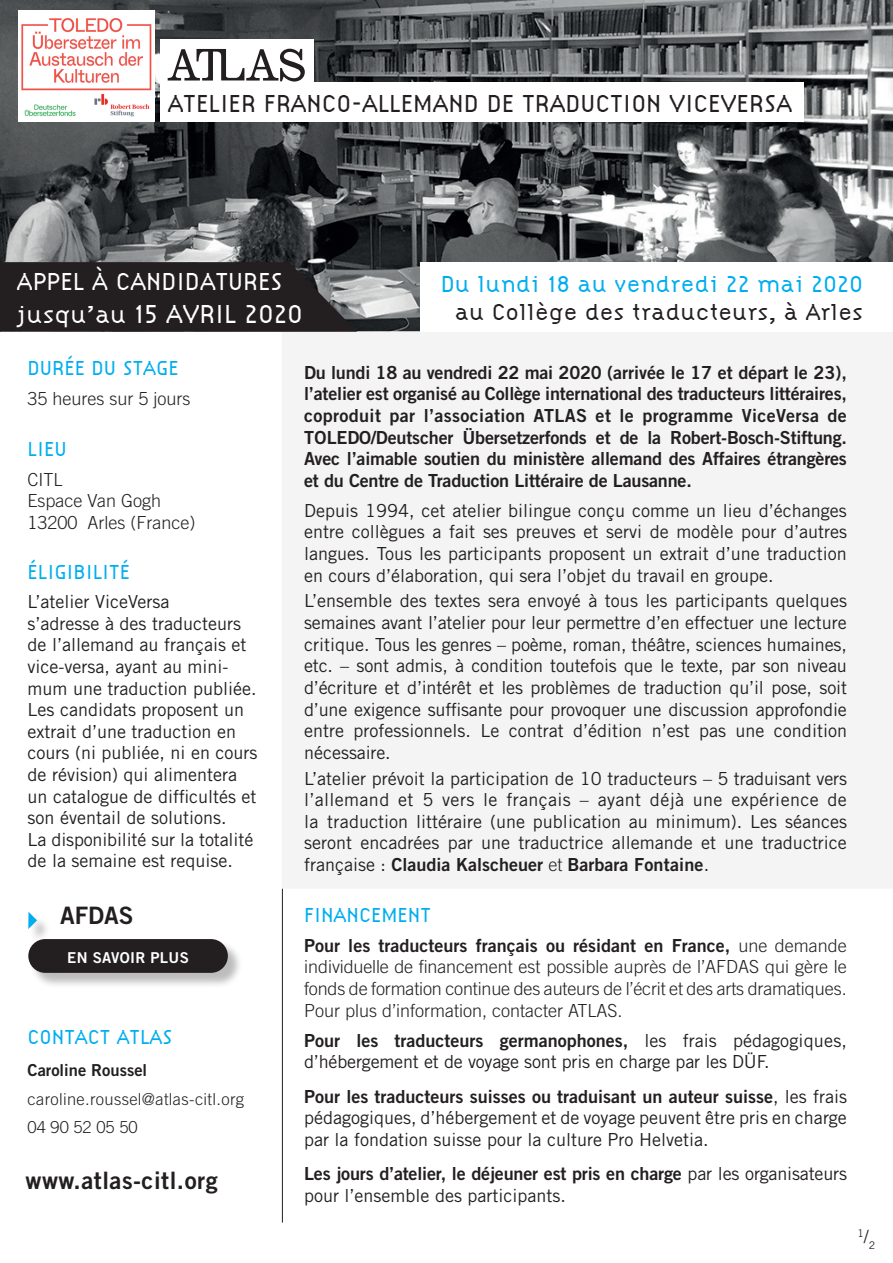
<style>
.page{position:relative;width:893px;height:1263px;background:#fff}
.page>*{position:absolute;margin:0;border:0;box-sizing:border-box;transform-origin:0 0}
.t1{font:300 27px "Citizen";color:#fff}
.t2{font:300 25.5px "Citizen";color:#231f20}
.t3{font:300 25.5px "Citizen";color:#fff}
.t4{font:300 24px "Citizen";color:#231f20}
.t5{font:300 24px "Citizen";color:#00aeef}
.t6{font:24px "Trade Gothic LT Std Bd 2";letter-spacing:.02em;color:#231f20}
.t7{font:300 21px "Citizen";color:#00aeef}
.t8{font:18px/21.6px "Trade Gothic LT Std";color:#231f20;text-align:justify}
.t9{font:18px/21.6px "Trade Gothic LT Std Bd 2";color:#231f20;text-align:justify}
.t10{font:300 18px/21.6px "Trade Gothic LT Std";color:#231f20;text-align:justify}
.t11{font:300 16.5px/28.3px "Trade Gothic LT Std";letter-spacing:.02em;color:#231f20}
.t12{font:16.5px "Trade Gothic LT Std Bd 2";color:#231f20}
.t13{font:15px "Trade Gothic LT Std Bd 2";letter-spacing:.02em;color:#fff}
.t14{font:10.5px "Trade Gothic LT Std";color:#231f20}
.s1{font-size:25.5px}
.s2{font-family:"Trade Gothic LT Std"}
.s3{font-family:"Trade Gothic LT Std";font-weight:300}
.s4{font-size:18px}
</style>
<div class="page">
<div style="left:30px;top:914px;width:22px;height:30px;background:#231f20;opacity:.3"></div>
<svg style="left:28px;top:912px;width:9px;height:17px"></svg>
<div style="left:30px;top:940px;width:214px;height:48px;background:#231f20;opacity:.3"></div>
<div style="left:28px;top:939px;width:200px;height:34px;background:#231f20;border-radius:17px"></div>
<div style="left:282px;top:332px;width:610px;height:557px;background:#f4f4f4"></div>
<hr style="left:282px;top:889px;width:1px;height:333px;background:#231f20">
<img style="left:0;top:0;width:893px;height:332px">
<div style="left:421px;top:262px;width:472px;height:70px;background:#fff"></div>
<svg style="left:0;top:262px;width:357px;height:70px;background:#2a2728"></svg>
<div style="left:160px;top:82px;width:643px;height:40px;background:#fff"></div>
<div style="left:160px;top:40px;width:153px;height:50px;background:#fff"></div>
<svg style="left:168px;top:49px;width:137px;height:33px"></svg>
<div style="left:18px;top:10px;width:136px;height:112px;background:#fff"></div>
<img style="left:21px;top:18px;width:131px;height:99px">
<h2 class="t2" style="left:168px;top:88px;width:626px">ATELIER FRANCO-ALLEMAND DE TRADUCTION VICEVERSA</h2>
<h2 class="t3" style="left:17px;top:267px;width:267px">APPEL À CANDIDATURES</h2>
<h1 class="t1" style="left:17px;top:298px;width:288px"><span class="s1">jusqu’au</span> 15 AVRIL 2020</h1>
<h3 class="t5" style="left:441px;top:269px;width:424px">Du lundi 18 au vendredi 22 mai 2020</h3>
<h3 class="t4" style="left:455px;top:298px;width:410px">au Collège des traducteurs, à Arles</h3>
<p class="t7" style="left:28px;top:356px;width:153px">DURÉE DU STAGE</p>
<p class="t10" style="left:28px;top:388px;width:165px">35 heures sur 5 jours</p>
<p class="t7" style="left:28px;top:436px;width:41px">LIEU</p>
<p class="t10" style="left:28px;top:468px;width:170px;text-align:left">CITL<br>Espace Van Gogh<br>13200 Arles (France)</p>
<p class="t7" style="left:28px;top:560px;width:104px">ÉLIGIBILITÉ</p>
<p class="t8" style="left:28px;top:591px;width:231px;text-align:left">L’atelier ViceVersa<br>s’adresse à des traducteurs de l’allemand au français et vice-versa, ayant au mini&shy;mum une traduction publiée.<br>Les candidats proposent un extrait d’une traduction en cours (ni publiée, ni en cours de révision) qui alimentera un catalogue de difficultés et son éventail de solutions.<br>La disponibilité sur la totalité de la semaine est requise.</p>
<h3 class="t6" style="left:60px;top:900px;width:75px">AFDAS</h3>
<p class="t13" style="left:67px;top:949px;width:123px">EN SAVOIR PLUS</p>
<p class="t7" style="left:28px;top:1024px;width:147px">CONTACT ATLAS</p>
<p class="t12" style="left:28px;top:1060px;width:121px">Caroline Roussel</p>
<p class="t11" style="left:28px;top:1084px;width:218px">caroline.roussel@atlas-citl.org<br>04 90 52 05 50</p>
<h3 class="t6" style="left:26px;top:1165px;width:194px">www.atlas-citl.org</h3>
<p class="t9" style="left:304px;top:361px;width:544px">Du lundi 18 au vendredi 22 mai 2020 (arrivée le 17 et départ le 23), l’atelier est organisé au Collège international des traducteurs littéraires, coproduit par l’association ATLAS et le programme ViceVersa de TOLEDO/Deutscher Übersetzerfonds et de la Robert-Bosch-Stiftung.<br>Avec l’aimable soutien du ministère allemand des Affaires étrangères et du Centre de Traduction Littéraire de Lausanne.</p>
<p class="t8" style="left:304px;top:499px;width:544px">Depuis 1994, cet atelier bilingue conçu comme un lieu d’échanges entre collègues a fait ses preuves et servi de modèle pour d’autres langues. Tous les participants proposent un extrait d’une traduction en cours d’élaboration, qui sera l’objet du travail en groupe.</p>
<p class="t8" style="left:304px;top:590px;width:544px">L’ensemble des textes sera envoyé à tous les participants quelques semaines avant l’atelier pour leur permettre d’en effectuer une lecture critique. Tous les genres – poème, roman, théâtre, sciences humaines, etc. – sont admis, à condition toutefois que le texte, par son niveau d’écriture et d’intérêt et les problèmes de traduction qu’il pose, soit d’une exigence suffisante pour provoquer une discussion approfondie entre professionnels. Le contrat d’édition n’est pas une condition nécessaire.</p>
<p class="t8" style="left:304px;top:767px;width:544px">L’atelier prévoit la participation de 10 traducteurs – 5 traduisant vers l’allemand et 5 vers le français – ayant déjà une expérience de la traduction littéraire (une publication au minimum). Les séances seront encadrées par une traductrice allemande et une traductrice</p>
<p class="t9" style="left:304px;top:853px;width:407px"><span class="s2">française :</span> Claudia Kalscheuer <span class="s3">et</span> Barbara Fontaine<span class="s2">.</span></p>
<p class="t7" style="left:304px;top:902px;width:128px">FINANCEMENT</p>
<p class="t9" style="left:304px;top:934px;width:544px">Pour les traducteurs français ou résidant en France, <span class="s3">une demande</span></p>
<p class="t10" style="left:304px;top:956px;width:544px">individuelle de financement est possible auprès de l’AFDAS qui gère le fonds de formation continue des auteurs de l’écrit et des arts dramatiques.<br>Pour plus d’information, contacter ATLAS.</p>
<p class="t9" style="left:304px;top:1029px;width:544px">Pour les traducteurs germanophones, <span class="s2">les frais pédagogiques,</span></p>
<p class="t8" style="left:304px;top:1051px;width:467px">d’hébergement et de voyage sont pris en charge par les DÜF.</p>
<p class="t9" style="left:304px;top:1085px;width:544px">Pour les traducteurs suisses ou traduisant un auteur suisse<span class="s2">, les frais</span></p>
<p class="t8" style="left:304px;top:1107px;width:544px">pédagogiques, d’hébergement et de voyage peuvent être pris en charge par la fondation suisse pour la culture Pro Helvetia.</p>
<p class="t9" style="left:304px;top:1163px;width:544px">Les jours d’atelier, le déjeuner est pris en charge <span class="s2">par les organisateurs</span></p>
<p class="t8" style="left:304px;top:1184px;width:263px">pour l’ensemble des participants.</p>
<p class="t14" style="left:857px;top:1233px;width:19px">1<span class="s4">/</span>2</p>
</div>
